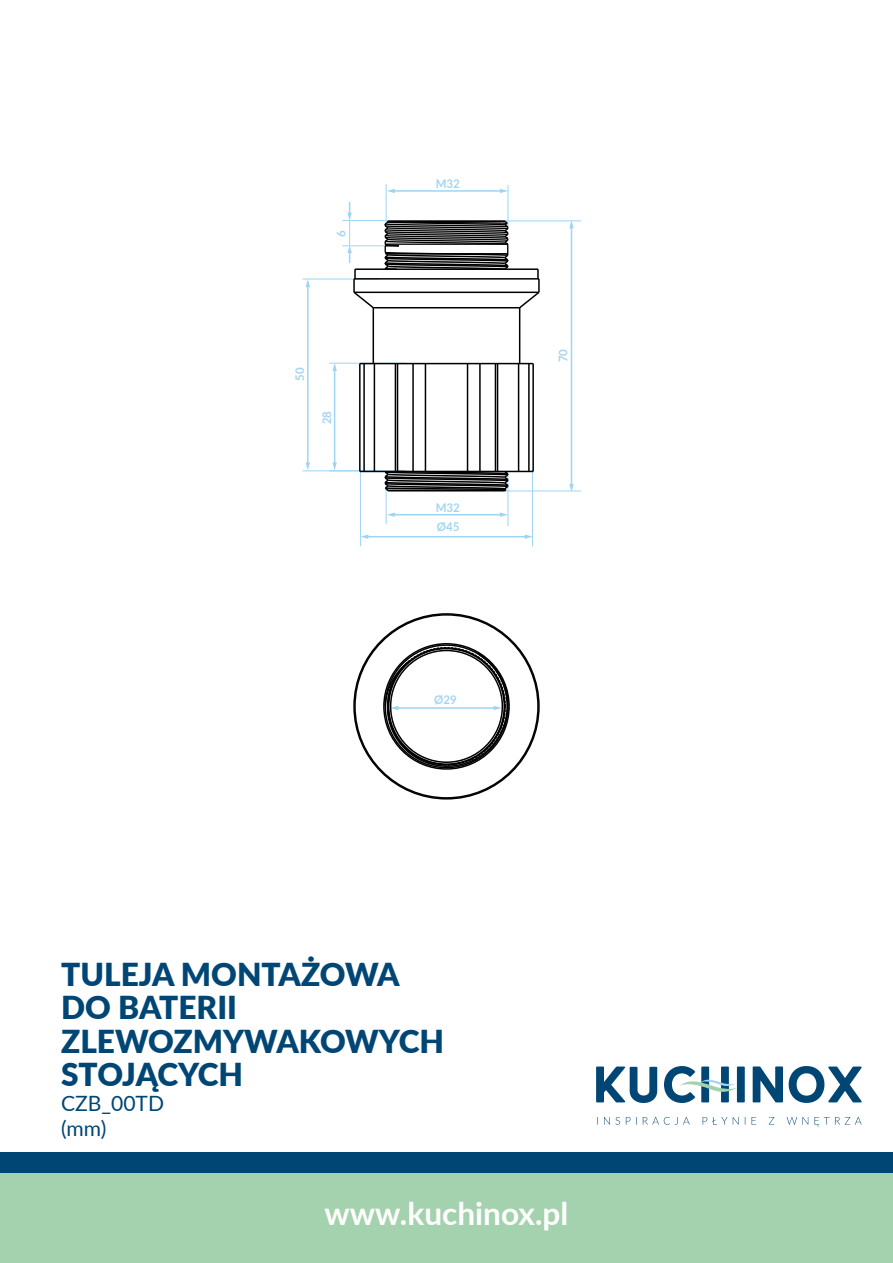
<style>
.page{position:relative;width:893px;height:1263px;background:#fff}
.page>*{position:absolute;margin:0;border:0;box-sizing:border-box;transform-origin:0 0}
.t1{font:900 31.65px/33px "Lato";color:#004675}
.t2{font:700 31.65px "Lato";color:#fff}
.t3{font:21.15px/25.3px "Lato";color:#004675}
.t4{font:700 12px "Lato";color:#a2d4f2;scale:.96 1}
</style>
<div class="page">
<svg style="left:596px;top:1066px;width:266px;height:37px"></svg>
<svg style="left:597px;top:1117px;width:265px;height:9px"></svg>
<div style="left:0;top:1173px;width:893px;height:90px;background:#a5d2ae"></div>
<div style="left:0;top:1153px;width:893px;height:20px;background:#004675"></div>
<hr style="left:360px;top:470px;width:1px;height:76px;background:#9ed5f5">
<hr style="left:532px;top:470px;width:1px;height:76px;background:#9ed5f5">
<hr style="left:367px;top:536px;width:159px;height:1px;background:#9ed5f5">
<svg style="left:525px;top:534px;width:7px;height:5px"></svg>
<svg style="left:361px;top:534px;width:7px;height:5px"></svg>
<hr style="left:386px;top:472px;width:1px;height:52px;background:#9ed5f5">
<hr style="left:508px;top:474px;width:1px;height:52px;background:#9ed5f5">
<hr style="left:393px;top:514px;width:108px;height:1px;background:#9ed5f5">
<svg style="left:500px;top:512px;width:8px;height:5px"></svg>
<svg style="left:387px;top:512px;width:8px;height:5px"></svg>
<hr style="left:386px;top:184px;width:1px;height:42px;background:#9ed5f5">
<hr style="left:508px;top:185px;width:1px;height:42px;background:#9ed5f5">
<hr style="left:393px;top:190px;width:108px;height:2px;background:#9ed5f5">
<svg style="left:500px;top:189px;width:8px;height:4px"></svg>
<svg style="left:387px;top:189px;width:8px;height:4px"></svg>
<hr style="left:505px;top:491px;width:76px;height:1px;background:#9ed5f5">
<hr style="left:505px;top:221px;width:76px;height:1px;background:#9ed5f5">
<hr style="left:571px;top:227px;width:1px;height:258px;background:#9ed5f5">
<svg style="left:569px;top:220px;width:5px;height:8px"></svg>
<svg style="left:569px;top:484px;width:5px;height:8px"></svg>
<hr style="left:330px;top:470px;width:75px;height:1px;background:#9ed5f5">
<hr style="left:330px;top:363px;width:75px;height:1px;background:#9ed5f5">
<hr style="left:334px;top:369px;width:1px;height:95px;background:#9ed5f5">
<svg style="left:332px;top:363px;width:5px;height:8px"></svg>
<svg style="left:332px;top:462px;width:5px;height:8px"></svg>
<hr style="left:303px;top:470px;width:75px;height:1px;background:#9ed5f5">
<hr style="left:303px;top:279px;width:75px;height:1px;background:#9ed5f5">
<hr style="left:307px;top:286px;width:2px;height:178px;background:#9ed5f5">
<svg style="left:306px;top:279px;width:4px;height:8px"></svg>
<svg style="left:306px;top:462px;width:4px;height:8px"></svg>
<hr style="left:343px;top:220px;width:44px;height:1px;background:#9ed5f5">
<hr style="left:343px;top:245px;width:44px;height:1px;background:#9ed5f5">
<svg style="left:347px;top:202px;width:5px;height:60px"></svg>
<svg style="left:383px;top:469px;width:127px;height:24px;background:#595a5a"></svg>
<svg style="left:377px;top:637px;width:138px;height:138px"></svg>
<hr style="left:360px;top:471px;width:173px;height:1px;background:#000">
<hr style="left:359px;top:364px;width:2px;height:107px;background:#000">
<hr style="left:363px;top:364px;width:2px;height:107px;background:#000">
<hr style="left:373px;top:308px;width:1px;height:56px;background:#000">
<hr style="left:374px;top:364px;width:1px;height:107px;background:#000">
<svg style="left:383px;top:219px;width:127px;height:49px"></svg>
<hr style="left:395px;top:364px;width:1px;height:107px;background:#000">
<hr style="left:397px;top:364px;width:1px;height:107px;background:#000">
<hr style="left:412px;top:364px;width:2px;height:107px;background:#000">
<hr style="left:425px;top:364px;width:1px;height:107px;background:#000">
<hr style="left:360px;top:363px;width:173px;height:1px;background:#000">
<svg style="left:352px;top:269px;width:23px;height:41px"></svg>
<hr style="left:467px;top:364px;width:1px;height:107px;background:#000">
<hr style="left:479px;top:364px;width:2px;height:107px;background:#000">
<hr style="left:495px;top:364px;width:1px;height:107px;background:#000">
<hr style="left:497px;top:364px;width:1px;height:107px;background:#000">
<hr style="left:373px;top:307px;width:147px;height:1px;background:#000">
<hr style="left:354px;top:292px;width:185px;height:1px;background:#000">
<hr style="left:518px;top:364px;width:1px;height:107px;background:#000">
<hr style="left:519px;top:308px;width:1px;height:56px;background:#000">
<hr style="left:354px;top:278px;width:185px;height:2px;background:#000">
<hr style="left:528px;top:364px;width:2px;height:107px;background:#000">
<hr style="left:532px;top:364px;width:2px;height:107px;background:#000">
<hr style="left:355px;top:268px;width:183px;height:2px;background:#000">
<svg style="left:518px;top:269px;width:22px;height:41px"></svg>
<p class="t4" style="left:332px;top:237px;width:8px;rotate:-90deg">6</p>
<p class="t4" style="left:291px;top:381px;width:15px;rotate:-90deg">50</p>
<p class="t4" style="left:318px;top:424px;width:15px;rotate:-90deg">28</p>
<p class="t4" style="left:436px;top:175px;width:27px">M32</p>
<p class="t4" style="left:436px;top:499px;width:27px">M32</p>
<p class="t4" style="left:437px;top:518px;width:25px">Ø45</p>
<p class="t4" style="left:434px;top:691px;width:25px">Ø29</p>
<p class="t4" style="left:554px;top:362px;width:15px;rotate:-90deg">70</p>
<p class="t1" style="left:61px;top:957px;width:384px">TULEJA MONTAŻOWA<br>DO BATERII<br>ZLEWOZMYWAKOWYCH<br>STOJĄCYCH</p>
<p class="t3" style="left:61px;top:1089px;width:104px">CZB_00TD (mm)</p>
<p class="t2" style="left:325px;top:1191px;width:245px">www.kuchinox.pl</p>
</div>
